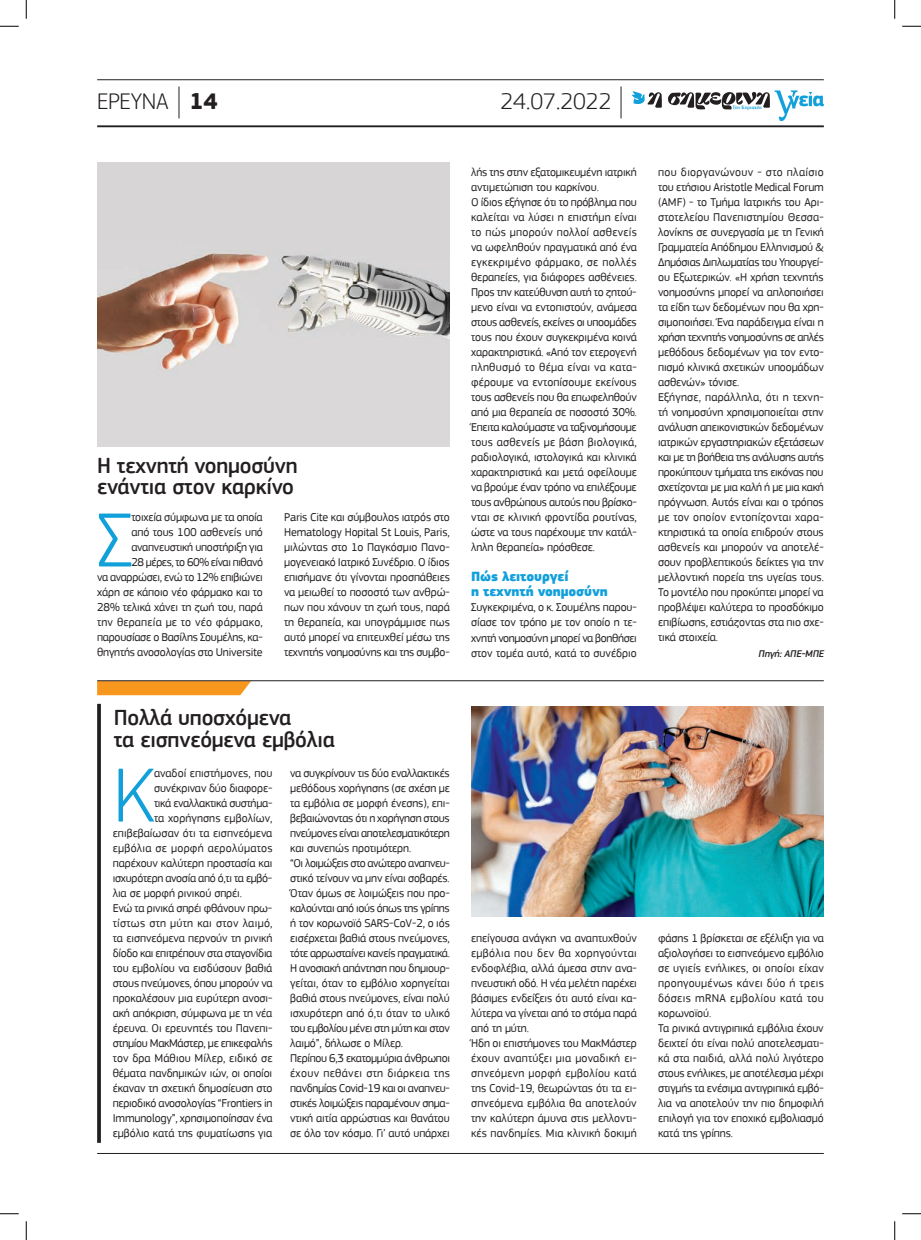
<style>
.page{position:relative;width:921px;height:1240px;background:#fff}
.page>*{position:absolute;margin:0;border:0;box-sizing:border-box;transform-origin:0 0}
.t1{font:300 79.75px "PF Square Sans Pro";color:#12a0db}
.t2{font:300 23.75px "PF Square Sans Pro";letter-spacing:-.005em;color:#231f20}
.t3{font:500 22.5px/21.2px "PF Square Sans Pro";letter-spacing:-.01em;color:#231f20}
.t4{font:900 13.75px/15px "PF Square Sans Pro";letter-spacing:-.01em;color:#12a0db}
.t5{font:11.88px/15px "PF Square Sans Pro";letter-spacing:-.01em;color:#231f20}
.t6{font:11.88px "PF Square Sans Pro";letter-spacing:.025em;color:#231f20}
.t7{font:11.88px "PF Square Sans Pro";letter-spacing:.01em;color:#231f20}
.t8{font:11.88px "PF Square Sans Pro";letter-spacing:.02em;color:#231f20}
.t9{font:italic 500 10px "PF Square Sans Pro";color:#231f20}
.t10{font:700 5px "PF Document";color:#12a0db}
.s1{font-weight:700}
</style>
<div class="page">
<hr style="left:97px;top:1153px;width:726px;height:1px;background:#231f20">
<hr style="left:97px;top:79px;width:726px;height:1px;background:#231f20">
<hr style="left:97px;top:125px;width:726px;height:2px;background:#231f20">
<svg style="left:631px;top:90px;width:193px;height:31px"></svg>
<hr style="left:621px;top:86px;width:1px;height:32px;background:#231f20">
<hr style="left:179px;top:86px;width:1px;height:32px;background:#231f20">
<img style="left:471px;top:707px;width:352px;height:209px">
<img style="left:97px;top:163px;width:353px;height:284px">
<svg style="left:97px;top:681px;width:154px;height:14px"></svg>
<hr style="left:97px;top:680px;width:726px;height:1px;background:#231f20">
<svg style="left:97px;top:704px;width:4px;height:438px"></svg>
<svg style="left:0;top:25px;width:19px;height:2px"></svg>
<svg style="left:902px;top:25px;width:19px;height:2px"></svg>
<svg style="left:0;top:1213px;width:19px;height:1px"></svg>
<svg style="left:902px;top:1213px;width:19px;height:1px"></svg>
<svg style="left:25px;top:0;width:2px;height:19px"></svg>
<svg style="left:25px;top:1221px;width:2px;height:19px"></svg>
<svg style="left:894px;top:0;width:1px;height:19px"></svg>
<svg style="left:894px;top:1221px;width:1px;height:19px"></svg>
<p class="t2" style="left:97px;top:87px;width:122px">ΕΡΕΥΝΑ <span class="s1">14</span></p>
<p class="t2" style="left:500px;top:87px;width:113px">24.07.2022</p>
<p class="t10" style="left:732px;top:104px;width:31px">Της Κυριακής</p>
<p class="t3" style="left:97px;top:455px;width:202px">Η τεχνητή νοημοσύνη ενάντια στον καρκίνο</p>
<p class="t1" style="left:97px;top:493px;width:37px">Σ</p>
<p class="t5" style="left:97px;top:510px;width:167px;text-align:right">τοιχεία σύμφωνα με τα οποία<br>από τους 100 ασθενείς υπό αναπνευστική υποστήριξη για<br>28 μέρες, το 60% είναι πιθανό<br>να αναρρώσει, ενώ το 12% επιβιώνει χάρη σε κάποιο νέο φάρμακο και το<br>28% τελικά χάνει τη ζωή του, παρά την θεραπεία με το νέο φάρμακο, παρουσίασε ο Βασίλης Σουμέλης, κα&shy;θηγητής ανοσολογίας στο Universite</p>
<p class="t5" style="left:284px;top:510px;width:167px;text-align:justify">Paris Cite και σύμβουλος ιατρός στο Hematology Hopital St Louis, Paris, μιλώντας στο 1ο Παγκόσμιο Πανο&shy;μογενειακό Ιατρικό Συνέδριο. Ο ίδιος επισήμανε ότι γίνονται προσπάθειες να μειωθεί το ποσοστό των ανθρώ&shy;πων που χάνουν τη ζωή τους, παρά τη θεραπεία, και υπογράμμισε πως αυτό μπορεί να επιτευχθεί μέσω της τεχνητής νοημοσύνης και της συμβο-</p>
<p class="t5" style="left:471px;top:165px;width:167px">λής της στην εξατομικευμένη ιατρική αντιμετώπιση του καρκίνου.<br>Ο ίδιος εξήγησε ότι το πρόβλημα που καλείται να λύσει η επιστήμη είναι το πώς μπορούν πολλοί ασθενείς να ωφεληθούν πραγματικά από ένα εγκεκριμένο φάρμακο, σε πολλές θεραπείες, για διάφορες ασθένειες.<br>Προς την κατεύθυνση αυτή το ζητού&shy;μενο είναι να εντοπιστούν, ανάμεσα στους ασθενείς, εκείνες οι υποομάδες τους που έχουν συγκεκριμένα κοινά χαρακτηριστικά. «Από τον ετερογενή πληθυσμό το θέμα είναι να κατα&shy;φέρουμε να εντοπίσουμε εκείνους τους ασθενείς που θα επωφεληθούν από μια θεραπεία σε ποσοστό 30%.<br>Έπειτα καλούμαστε να ταξινομήσουμε τους ασθενείς με βάση βιολογικά, ραδιολογικά, ιστολογικά και κλινικά χαρακτηριστικά και μετά οφείλουμε να βρούμε έναν τρόπο να επιλέξουμε τους ανθρώπους αυτούς που βρίσκο&shy;νται σε κλινική φροντίδα ρουτίνας, ώστε να τους παρέχουμε την κατάλ&shy;ληλη θεραπεία» πρόσθεσε.</p>
<p class="t4" style="left:471px;top:570px;width:138px">Πώς λειτουργεί<br>η τεχνητή νοημοσύνη</p>
<p class="t5" style="left:471px;top:600px;width:167px;text-align:justify">Συγκεκριμένα, ο κ. Σουμέλης παρου&shy;σίασε τον τρόπο με τον οποίο η τε&shy;χνητή νοημοσύνη μπορεί να βοηθήσει στον τομέα αυτό, κατά το συνέδριο</p>
<p class="t3" style="left:114px;top:708px;width:223px">Πολλά υποσχόμενα<br>τα εισπνεόμενα εμβόλια</p>
<p class="t1" style="left:113px;top:748px;width:44px">Κ</p>
<p class="t5" style="left:154px;top:765px;width:120px">αναδοί επιστήμονες, που</p>
<p class="t5" style="left:154px;top:780px;width:120px">συνέκριναν δύο διαφορε-</p>
<p class="t5" style="left:154px;top:795px;width:120px">τικά εναλλακτικά συστήμα-</p>
<p class="t5" style="left:154px;top:810px;width:120px">τα χορήγησης εμβολίων,</p>
<p class="t5" style="left:113px;top:825px;width:161px">επιβεβαίωσαν ότι τα εισπνεόμενα</p>
<p class="t8" style="left:113px;top:840px;width:161px">εμβόλια σε μορφή αερολύματος</p>
<p class="t5" style="left:113px;top:855px;width:161px">παρέχουν καλύτερη προστασία και</p>
<p class="t5" style="left:113px;top:870px;width:161px">ισχυρότερη ανοσία από ό,τι τα εμβό-</p>
<p class="t5" style="left:113px;top:885px;width:131px">λια σε μορφή ρινικού σπρέι.</p>
<p class="t5" style="left:113px;top:900px;width:161px">Ενώ τα ρινικά σπρέι φθάνουν πρω-</p>
<p class="t6" style="left:113px;top:915px;width:161px">τίστως στη μύτη και στον λαιμό,</p>
<p class="t5" style="left:113px;top:930px;width:161px">τα εισπνεόμενα περνούν τη ρινική</p>
<p class="t5" style="left:113px;top:945px;width:161px">δίοδο και επιτρέπουν στα σταγονίδια</p>
<p class="t5" style="left:113px;top:960px;width:161px">του εμβολίου να εισδύσουν βαθιά</p>
<p class="t5" style="left:113px;top:975px;width:161px">στους πνεύμονες, όπου μπορούν να</p>
<p class="t5" style="left:113px;top:990px;width:161px">προκαλέσουν μια ευρύτερη ανοσι-</p>
<p class="t5" style="left:113px;top:1005px;width:161px">ακή απόκριση, σύμφωνα με τη νέα</p>
<p class="t5" style="left:113px;top:1020px;width:161px">έρευνα. Οι ερευνητές του Πανεπι-</p>
<p class="t5" style="left:113px;top:1035px;width:161px">στημίου ΜακΜάστερ, με επικεφαλής</p>
<p class="t7" style="left:113px;top:1050px;width:161px">τον δρα Μάθιου Μίλερ, ειδικό σε</p>
<p class="t5" style="left:113px;top:1065px;width:161px">θέματα πανδημικών ιών, οι οποίοι</p>
<p class="t5" style="left:113px;top:1080px;width:161px">έκαναν τη σχετική δημοσίευση στο</p>
<p class="t5" style="left:113px;top:1095px;width:161px">περιοδικό ανοσολογίας “Frontiers in</p>
<p class="t5" style="left:113px;top:1110px;width:161px">Immunology”, χρησιμοποίησαν ένα</p>
<p class="t5" style="left:113px;top:1125px;width:161px">εμβόλιο κατά της φυματίωσης για</p>
<p class="t5" style="left:290px;top:765px;width:161px">να συγκρίνουν τις δύο εναλλακτικές μεθόδους χορήγησης (σε σχέση με τα εμβόλια σε μορφή ένεσης), επι&shy;βεβαιώνοντας ότι η χορήγηση στους πνεύμονες είναι αποτελεσματικότερη και συνεπώς προτιμότερη.<br>“Οι λοιμώξεις στο ανώτερο αναπνευ&shy;στικό τείνουν να μην είναι σοβαρές.<br>Όταν όμως σε λοιμώξεις που προ&shy;καλούνται από ιούς όπως της γρίπης ή τον κορωνοϊό SARS-CoV-2, ο ιός εισέρχεται βαθιά στους πνεύμονες, τότε αρρωσταίνει κανείς πραγματικά.<br>Η ανοσιακή απάντηση που δημιουρ&shy;γείται, όταν το εμβόλιο χορηγείται βαθιά στους πνεύμονες, είναι πολύ ισχυρότερη από ό,τι όταν το υλικό του εμβολίου μένει στη μύτη και στον λαιμό”, δήλωσε ο Μίλερ.<br>Περίπου 6,3 εκατομμύρια άνθρωποι έχουν πεθάνει στη διάρκεια της πανδημίας Covid-19 και οι αναπνευ&shy;στικές λοιμώξεις παραμένουν σημα&shy;ντική αιτία αρρώστιας και θανάτου σε όλο τον κόσμο. Γι’ αυτό υπάρχει</p>
<p class="t5" style="left:471px;top:930px;width:167px">επείγουσα ανάγκη να αναπτυχθούν εμβόλια που δεν θα χορηγούνται ενδοφλέβια, αλλά άμεσα στην ανα&shy;πνευστική οδό. Η νέα μελέτη παρέχει βάσιμες ενδείξεις ότι αυτό είναι κα&shy;λύτερα να γίνεται από το στόμα παρά από τη μύτη.<br>Ήδη οι επιστήμονες του ΜακΜάστερ έχουν αναπτύξει μια μοναδική ει&shy;σπνεόμενη μορφή εμβολίου κατά της Covid-19, θεωρώντας ότι τα ει&shy;σπνεόμενα εμβόλια θα αποτελούν την καλύτερη άμυνα στις μελλοντι&shy;κές πανδημίες. Μια κλινική δοκιμή</p>
<p class="t5" style="left:658px;top:165px;width:167px">που διοργανώνουν - στο πλαίσιο του ετήσιου Aristotle Medical Forum (AMF) - το Τμήμα Ιατρικής του Αρι&shy;στοτελείου Πανεπιστημίου Θεσσα&shy;λονίκης σε συνεργασία με τη Γενική Γραμματεία Απόδημου Ελληνισμού &amp; Δημόσιας Διπλωματίας του Υπουργεί&shy;ου Εξωτερικών. «Η χρήση τεχνητής νοημοσύνης μπορεί να απλοποιήσει τα είδη των δεδομένων που θα χρη&shy;σιμοποιήσει. Ένα παράδειγμα είναι η χρήση τεχνητής νοημοσύνης σε απλές μεθόδους δεδομένων για τον εντο&shy;πισμό κλινικά σχετικών υποομάδων ασθενών» τόνισε.<br>Εξήγησε, παράλληλα, ότι η τεχνη&shy;τή νοημοσύνη χρησιμοποιείται στην ανάλυση απεικονιστικών δεδομένων ιατρικών εργαστηριακών εξετάσεων και με τη βοήθεια της ανάλυσης αυτής προκύπτουν τμήματα της εικόνας που σχετίζονται με μια καλή ή με μια κακή πρόγνωση. Αυτός είναι και ο τρόπος με τον οποίον εντοπίζονται χαρα&shy;κτηριστικά τα οποία επιδρούν στους ασθενείς και μπορούν να αποτελέ&shy;σουν προβλεπτικούς δείκτες για την μελλοντική πορεία της υγείας τους.<br>Το μοντέλο που προκύπτει μπορεί να προβλέψει καλύτερα το προσδόκιμο επιβίωσης, εστιάζοντας στα πιο σχε&shy;τικά στοιχεία.</p>
<p class="t9" style="left:758px;top:647px;width:69px">Πηγή:ΑΠΕ-ΜΠΕ</p>
<p class="t5" style="left:658px;top:930px;width:167px">φάσης 1 βρίσκεται σε εξέλιξη για να αξιολογήσει το εισπνεόμενο εμβόλιο σε υγιείς ενήλικες, οι οποίοι είχαν προηγουμένως κάνει δύο ή τρεις δόσεις mRNA εμβολίου κατά του κορωνοϊού.<br>Τα ρινικά αντιγριπικά εμβόλια έχουν δειχτεί ότι είναι πολύ αποτελεσματι&shy;κά στα παιδιά, αλλά πολύ λιγότερο στους ενήλικες, με αποτέλεσμα μέχρι στιγμής τα ενέσιμα αντιγριπικά εμβό&shy;λια να αποτελούν την πιο δημοφιλή επιλογή για τον εποχικό εμβολιασμό κατά της γρίπης.</p>
</div>
